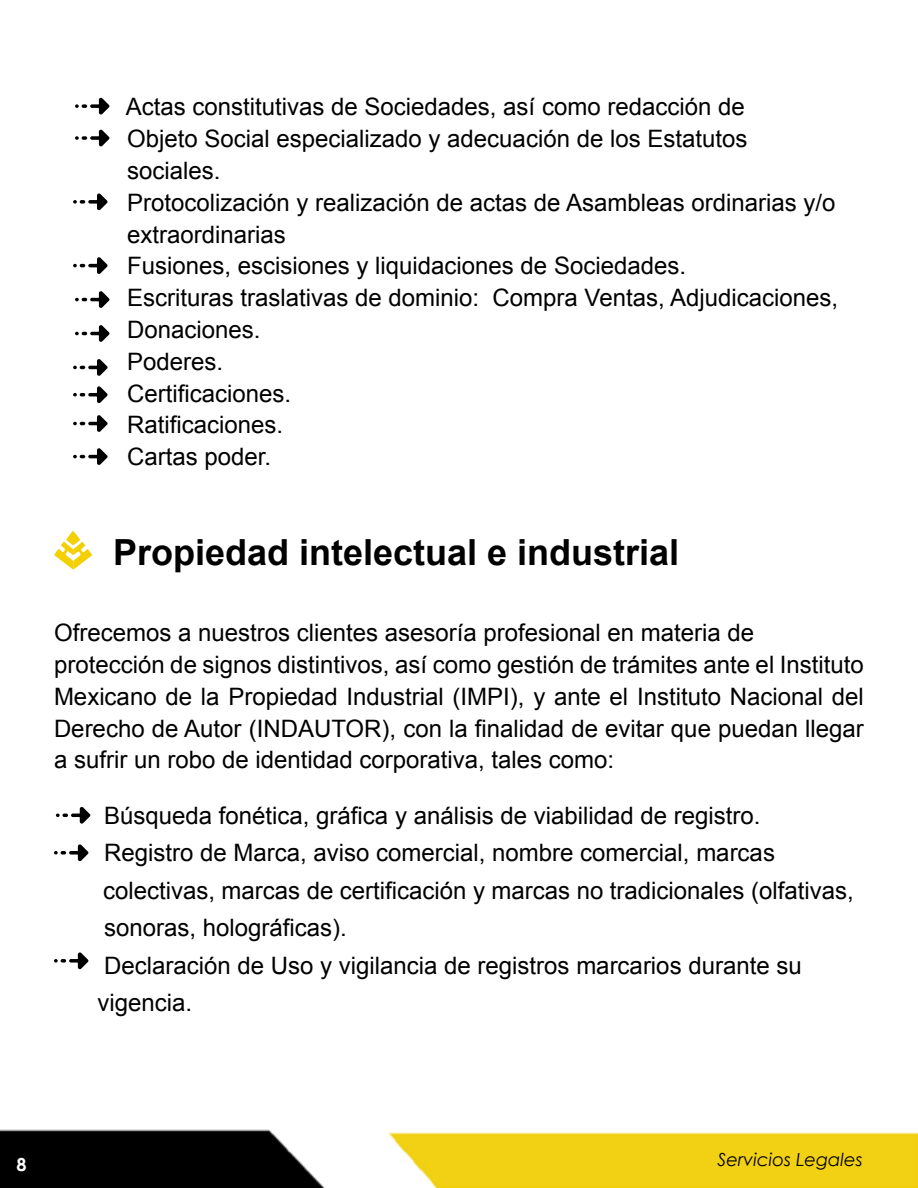
<style>
.page{position:relative;width:918px;height:1188px;background:#fff}
.page>*{position:absolute;margin:0;border:0;box-sizing:border-box;transform-origin:0 0}
.t1{font:700 36px "Arial";color:#000}
.t2{font:24px/31.8px "Arial";color:#000}
.t3{font:italic 18px "Century Gothic";color:#000}
.t4{font:700 18px "Century Gothic";color:#fff}
</style>
<div class="page">
<img style="left:0;top:555px;width:918px;height:633px">
<svg style="left:54px;top:530px;width:38px;height:40px"></svg>
<svg style="left:75px;top:97px;width:35px;height:18px"></svg>
<svg style="left:75px;top:129px;width:35px;height:18px"></svg>
<svg style="left:73px;top:193px;width:35px;height:18px"></svg>
<svg style="left:73px;top:257px;width:35px;height:17px"></svg>
<svg style="left:75px;top:291px;width:35px;height:17px"></svg>
<svg style="left:75px;top:325px;width:35px;height:17px"></svg>
<svg style="left:73px;top:359px;width:35px;height:17px"></svg>
<svg style="left:73px;top:386px;width:35px;height:17px"></svg>
<svg style="left:73px;top:415px;width:35px;height:17px"></svg>
<svg style="left:73px;top:448px;width:35px;height:17px"></svg>
<svg style="left:56px;top:806px;width:35px;height:18px"></svg>
<svg style="left:54px;top:844px;width:35px;height:18px"></svg>
<svg style="left:54px;top:952px;width:35px;height:18px"></svg>
<p class="t2" style="left:126px;top:91px;width:714px">Actas constitutivas de Sociedades, así como redacción de<br>Objeto Social especializado y adecuación de los Estatutos sociales.<br>Protocolización y realización de actas de Asambleas ordinarias y/o extraordinarias<br>Fusiones, escisiones y liquidaciones de Sociedades.<br>Escrituras traslativas de dominio: Compra Ventas, Adjudicaciones, Donaciones.<br>Poderes.<br>Certificaciones.<br>Ratificaciones.<br>Cartas poder.</p>
<h1 class="t1" style="left:113px;top:529px;width:568px">Propiedad intelectual e industrial</h1>
<p class="t2" style="left:54px;top:617px;width:811px">Ofrecemos a nuestros clientes asesoría profesional en materia de protección de signos distintivos, así como gestión de trámites ante el Instituto Mexicano de la Propiedad Industrial (IMPI), y ante el Instituto Nacional del Derecho de Autor (INDAUTOR), con la finalidad de evitar que puedan llegar a sufrir un robo de identidad corporativa, tales como:</p>
<p class="t2" style="left:98px;top:797px;width:758px;line-height:37.5px">Búsqueda fonética, gráfica y análisis de viabilidad de registro.<br>Registro de Marca, aviso comercial, nombre comercial, marcas colectivas, marcas de certificación y marcas no tradicionales (olfativas, sonoras, holográficas).<br>Declaración de Uso y vigilancia de registros marcarios durante su vigencia.</p>
<p class="t4" style="left:16px;top:1153px;width:12px">8</p>
<p class="t3" style="left:717px;top:1149px;width:147px">Servicios Legales</p>
</div>
